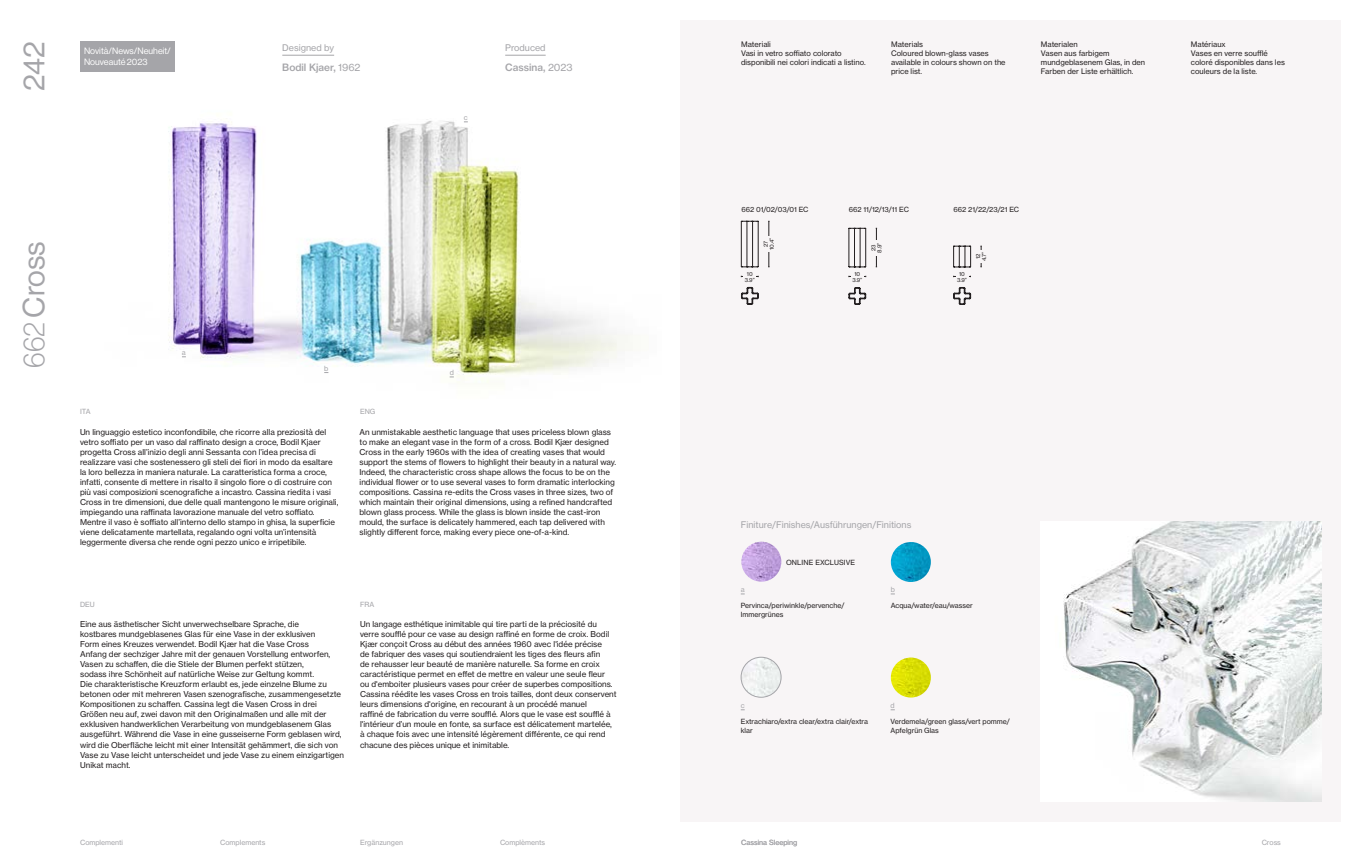
<style>
.page{position:relative;width:1361px;height:865px;background:#fff}
.page>*{position:absolute;margin:0;border:0;box-sizing:border-box;transform-origin:0 0}
.t1{font:30px "Haas Grot Disp 55 Roman";color:#a5a5a9}
.t2{font:500 10px "Haas Grot Text 65";color:#a5a5a9}
.t3{font:9px "Haas Grot Text 55 Roman";color:#a5a5a9}
.t4{font:9px/11px "Haas Grot Disp 55 Roman";color:#fff}
.t5{font:8px/10px "Haas Grot Text 55 Roman";color:#231f20}
.t6{font:7.5px/9px "Haas Grot Text 55 Roman";color:#231f20}
.t7{font:7px/9px "Haas Grot Text 55 Roman";color:#231f20}
.t8{font:7px "Haas Grot Text 55 Roman";color:#a5a5a9}
.t9{font:5.5px/6px "N Haas Grotesk TX Pro 55 Rg";color:#231f20;text-align:center}
.s1{font-family:"Haas Grot Text 55 Roman";font-weight:400}
.s2{font-family:"Haas Grot Disp 35";font-weight:100}
</style>
<div class="page">
<div style="left:680px;top:20px;width:661px;height:801px;background:#f8f5f6"></div>
<img style="left:168px;top:119px;width:465px;height:265px">
<hr style="left:505px;top:55px;width:41px;height:1px;background:#a5a5a9">
<img style="left:1064px;top:521px;width:257px;height:280px">
<img style="left:891px;top:542px;width:40px;height:40px;border-radius:20px">
<img style="left:891px;top:657px;width:40px;height:40px;border-radius:20px">
<img style="left:741px;top:657px;width:40px;height:40px;border-radius:20px">
<div style="left:741px;top:657px;width:40px;height:40px;border:1px solid #a5a5a9;border-radius:50%"></div>
<hr style="left:768px;top:221px;width:1px;height:46px;background:#231f20">
<hr style="left:876px;top:228px;width:1px;height:39px;background:#231f20">
<svg style="left:980px;top:246px;width:2px;height:22px"></svg>
<div style="left:763px;top:236px;width:11px;height:16px;background:#f8f5f6"></div>
<div style="left:871px;top:240px;width:10px;height:15px;background:#f8f5f6"></div>
<div style="left:976px;top:250px;width:10px;height:12px;background:#f8f5f6"></div>
<svg style="left:741px;top:221px;width:17px;height:46px"></svg>
<svg style="left:741px;top:287px;width:17px;height:18px"></svg>
<svg style="left:848px;top:228px;width:18px;height:39px"></svg>
<svg style="left:848px;top:287px;width:18px;height:18px"></svg>
<svg style="left:953px;top:246px;width:18px;height:21px"></svg>
<svg style="left:953px;top:287px;width:18px;height:18px"></svg>
<img style="left:741px;top:541px;width:40px;height:40px;border-radius:20px">
<div style="left:80px;top:41px;width:94px;height:30px;background:#a5a5a9"></div>
<hr style="left:282px;top:55px;width:52px;height:1px;background:#a5a5a9">
<h1 class="t1" style="left:17px;top:91px;width:51px;rotate:-90deg">242</h1>
<p class="t4" style="left:84px;top:45px;width:88px">Novità/News/Neuheit/<br>Nouveauté 2023</p>
<p class="t3" style="left:282px;top:42px;width:53px">Designed by</p>
<p class="t2" style="left:282px;top:61px;width:80px">Bodil Kjaer, <span class="s1">1962</span></p>
<p class="t8" style="left:464px;top:113px;width:5px">c</p>
<p class="t3" style="left:505px;top:42px;width:42px">Produced</p>
<p class="t2" style="left:505px;top:61px;width:69px">Cassina, <span class="s1">2023</span></p>
<h1 class="t1" style="left:17px;top:368px;width:128px;rotate:-90deg"><span class="s2">662</span> Cross</h1>
<p class="t8" style="left:182px;top:348px;width:5px">a</p>
<p class="t8" style="left:324px;top:364px;width:6px">b</p>
<p class="t8" style="left:80px;top:407px;width:12px">ITA</p>
<p class="t8" style="left:360px;top:407px;width:17px">ENG</p>
<p class="t8" style="left:450px;top:368px;width:6px">d</p>
<p class="t5" style="left:80px;top:427px;width:260px">Un linguaggio estetico inconfondibile, che ricorre alla preziosità del vetro soffiato per un vaso dal raffinato design a croce, Bodil Kjaer progetta Cross all’inizio degli anni Sessanta con l’idea precisa di realizzare vasi che sostenessero gli steli dei fiori in modo da esaltare la loro bellezza in maniera naturale. La caratteristica forma a croce, infatti, consente di mettere in risalto il singolo fiore o di costruire con più vasi composizioni scenografiche a incastro. Cassina riedita i vasi Cross in tre dimensioni, due delle quali mantengono le misure originali, impiegando una raffinata lavorazione manuale del vetro soffiato.<br>Mentre il vaso è soffiato all’interno dello stampo in ghisa, la superficie viene delicatamente martellata, regalando ogni volta un’intensità leggermente diversa che rende ogni pezzo unico e irripetibile.</p>
<p class="t5" style="left:359px;top:427px;width:258px">An unmistakable aesthetic language that uses priceless blown glass to make an elegant vase in the form of a cross. Bodil Kjær designed Cross in the early 1960s with the idea of creating vases that would support the stems of flowers to highlight their beauty in a natural way.<br>Indeed, the characteristic cross shape allows the focus to be on the individual flower or to use several vases to form dramatic interlocking compositions. Cassina re-edits the Cross vases in three sizes, two of which maintain their original dimensions, using a refined handcrafted blown glass process. While the glass is blown inside the cast-iron mould, the surface is delicately hammered, each tap delivered with slightly different force, making every piece one-of-a-kind.</p>
<p class="t8" style="left:80px;top:599px;width:16px">DEU</p>
<p class="t8" style="left:360px;top:599px;width:16px">FRA</p>
<p class="t5" style="left:80px;top:619px;width:265px">Eine aus ästhetischer Sicht unverwechselbare Sprache, die<br>kostbares mundgeblasenes Glas für eine Vase in der exklusiven<br>Form eines Kreuzes verwendet. Bodil Kjær hat die Vase Cross<br>Anfang der sechziger Jahre mit der genauen Vorstellung entworfen, Vasen zu schaffen, die die Stiele der Blumen perfekt stützen,<br>sodass ihre Schönheit auf natürliche Weise zur Geltung kommt.<br>Die charakteristische Kreuzform erlaubt es, jede einzelne Blume zu betonen oder mit mehreren Vasen szenografische, zusammengesetzte Kompositionen zu schaffen. Cassina legt die Vasen Cross in drei Größen neu auf, zwei davon mit den Originalmaßen und alle mit der exklusiven handwerklichen Verarbeitung von mundgeblasenem Glas ausgeführt. Während die Vase in eine gusseiserne Form geblasen wird, wird die Oberfläche leicht mit einer Intensität gehämmert, die sich von Vase zu Vase leicht unterscheidet und jede Vase zu einem einzigartigen Unikat macht.</p>
<p class="t5" style="left:360px;top:619px;width:258px">Un langage esthétique inimitable qui tire parti de la préciosité du verre soufflé pour ce vase au design raffiné en forme de croix. Bodil Kjær conçoit Cross au début des années 1960 avec l'idée précise<br>de fabriquer des vases qui soutiendraient les tiges des fleurs afin<br>de rehausser leur beauté de manière naturelle. Sa forme en croix caractéristique permet en effet de mettre en valeur une seule fleur<br>ou d'emboiter plusieurs vases pour créer de superbes compositions.<br>Cassina réédite les vases Cross en trois tailles, dont deux conservent leurs dimensions d'origine, en recourant à un procédé manuel<br>raffiné de fabrication du verre soufflé. Alors que le vase est soufflé à l'intérieur d’un moule en fonte, sa surface est délicatement martelée, à chaque fois avec une intensité légèrement différente, ce qui rend chacune des pièces unique et inimitable.</p>
<p class="t8" style="left:80px;top:838px;width:45px">Complementi</p>
<p class="t8" style="left:220px;top:838px;width:47px">Complements</p>
<p class="t8" style="left:360px;top:838px;width:45px">Ergänzungen</p>
<p class="t8" style="left:500px;top:838px;width:47px">Complèments</p>
<p class="t6" style="left:891px;top:40px;width:116px">Materials<br>Coloured blown-glass vases available in colours shown on the price list.</p>
<p class="t6" style="left:1191px;top:40px;width:95px">Matériaux<br>Vases en verre soufflé coloré disponibles dans les couleurs de la liste.</p>
<p class="t6" style="left:741px;top:40px;width:126px">Materiali<br>Vasi in vetro soffiato colorato disponibili nei colori indicati a listino.</p>
<p class="t6" style="left:1041px;top:40px;width:106px">Materialen<br>Vasen aus farbigem mundgeblasenem Glas, in den<br>Farben der Liste erhältlich.</p>
<p class="t7" style="left:741px;top:205px;width:69px">662 01/02/03/01 EC</p>
<p class="t7" style="left:849px;top:205px;width:62px">662 11/12/13/11 EC</p>
<p class="t7" style="left:953px;top:205px;width:67px">662 21/22/23/21 EC</p>
<p class="t9" style="left:763px;top:250px;width:14px;rotate:-90deg">27<br>10.4”</p>
<p class="t9" style="left:870px;top:252px;width:11px;rotate:-90deg">23<br>8.9”</p>
<p class="t9" style="left:975px;top:261px;width:11px;rotate:-90deg">12<br>4.7”</p>
<p class="t9" style="left:745px;top:270px;width:11px">10<br>3.9”</p>
<p class="t9" style="left:852px;top:270px;width:11px">10<br>3.9”</p>
<p class="t9" style="left:957px;top:270px;width:11px">10<br>3.9”</p>
<p class="t3" style="left:741px;top:519px;width:172px">Finiture/Finishes/Ausführungen/Finitions</p>
<p class="t7" style="left:786px;top:557px;width:71px">ONLINE EXCLUSIVE</p>
<p class="t8" style="left:741px;top:585px;width:5px">a</p>
<p class="t8" style="left:890px;top:585px;width:6px">b</p>
<p class="t7" style="left:741px;top:600px;width:105px">Pervinca/periwinkle/pervenche/<br>Immergrünes</p>
<p class="t7" style="left:890px;top:600px;width:84px">Acqua/water/eau/wasser</p>
<p class="t8" style="left:741px;top:701px;width:5px">c</p>
<p class="t8" style="left:890px;top:701px;width:6px">d</p>
<p class="t7" style="left:741px;top:716px;width:129px">Extrachiaro/extra clear/extra clair/extra klar</p>
<p class="t7" style="left:890px;top:716px;width:121px">Verdemela/green glass/vert pomme/<br>Apfelgrün Glas</p>
<p class="t8" style="left:741px;top:838px;width:58px">Cassina Sleeping</p>
<p class="t8" style="left:1261px;top:838px;width:21px">Cross</p>
</div>
